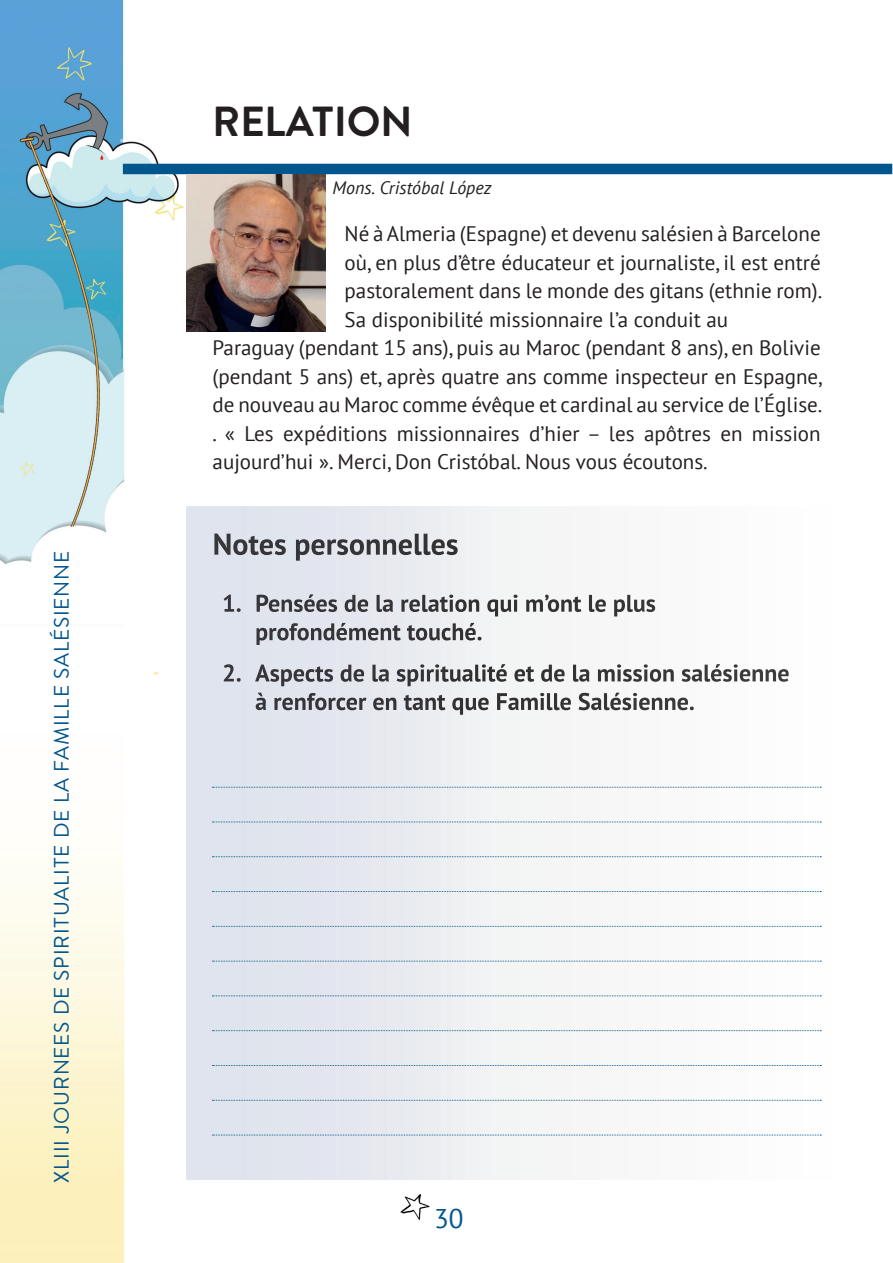
<style>
.page{position:relative;width:893px;height:1263px;background:#fff}
.page>*{position:absolute;margin:0;border:0;box-sizing:border-box;transform-origin:0 0}
.t1{font:700 42px "Brandon Text";color:#231f20}
.t2{font:27px "PT Sans";color:#01568d}
.t3{font:21px "PT Sans";color:#231f20}
.t4{font:21px "Brandon Text";letter-spacing:.04em;color:#01568d}
.t5{font:italic 18px "PT Sans";color:#231f20}
</style>
<div class="page">
<img style="left:400px;top:1194px;width:30px;height:26px">
<img style="left:0;top:0;width:186px;height:1263px">
<div style="left:123px;top:164px;width:769px;height:10px;background:#01568d"></div>
<svg style="left:186px;top:506px;width:636px;height:674px"></svg>
<img style="left:214px;top:533px;width:244px;height:28px">
<img style="left:224px;top:595px;width:17px;height:17px">
<img style="left:257px;top:594px;width:399px;height:22px">
<img style="left:256px;top:623px;width:225px;height:22px">
<img style="left:224px;top:664px;width:17px;height:18px">
<img style="left:255px;top:664px;width:534px;height:22px">
<img style="left:256px;top:693px;width:438px;height:22px">
<svg style="left:212px;top:787px;width:609px;height:1px"></svg>
<svg style="left:212px;top:822px;width:609px;height:1px"></svg>
<svg style="left:212px;top:856px;width:609px;height:1px"></svg>
<svg style="left:212px;top:891px;width:609px;height:1px"></svg>
<svg style="left:212px;top:926px;width:609px;height:1px"></svg>
<svg style="left:212px;top:961px;width:609px;height:1px"></svg>
<svg style="left:212px;top:995px;width:609px;height:1px"></svg>
<svg style="left:212px;top:1030px;width:609px;height:1px"></svg>
<svg style="left:212px;top:1065px;width:609px;height:1px"></svg>
<svg style="left:212px;top:1100px;width:609px;height:1px"></svg>
<svg style="left:212px;top:1135px;width:609px;height:1px"></svg>
<img style="left:186px;top:174px;width:140px;height:157px">
<p class="t4" style="left:47px;top:1183px;width:633px;rotate:-90deg">XLIII JOURNEES DE SPIRITUALITE DE LA FAMILLE SALÉSIENNE</p>
<h1 class="t1" style="left:213px;top:92px;width:201px">RELATION</h1>
<p class="t5" style="left:333px;top:176px;width:160px">Mons. Cristóbal López</p>
<p class="t3" style="left:345px;top:220px;width:478px">Né à Almeria (Espagne) et devenu salésien à Barcelone</p>
<p class="t3" style="left:345px;top:249px;width:478px">où, en plus d’être éducateur et journaliste, il est entré</p>
<p class="t3" style="left:345px;top:277px;width:479px">pastoralement dans le monde des gitans (ethnie rom).</p>
<p class="t3" style="left:345px;top:306px;width:385px">Sa disponibilité missionnaire l’a conduit au</p>
<p class="t3" style="left:213px;top:334px;width:610px">Paraguay (pendant 15 ans), puis au Maroc (pendant 8 ans), en Bolivie</p>
<p class="t3" style="left:213px;top:363px;width:611px">(pendant 5 ans) et, après quatre ans comme inspecteur en Espagne,</p>
<p class="t3" style="left:213px;top:391px;width:611px">de nouveau au Maroc comme évêque et cardinal au service de l’Église.</p>
<p class="t3" style="left:213px;top:420px;width:610px">. « Les expéditions missionnaires d’hier – les apôtres en mission</p>
<p class="t3" style="left:213px;top:448px;width:497px">aujourd’hui ». Merci, Don Cristóbal. Nous vous écoutons.</p>
<p class="t2" style="left:434px;top:1201px;width:31px">30</p>
</div>
